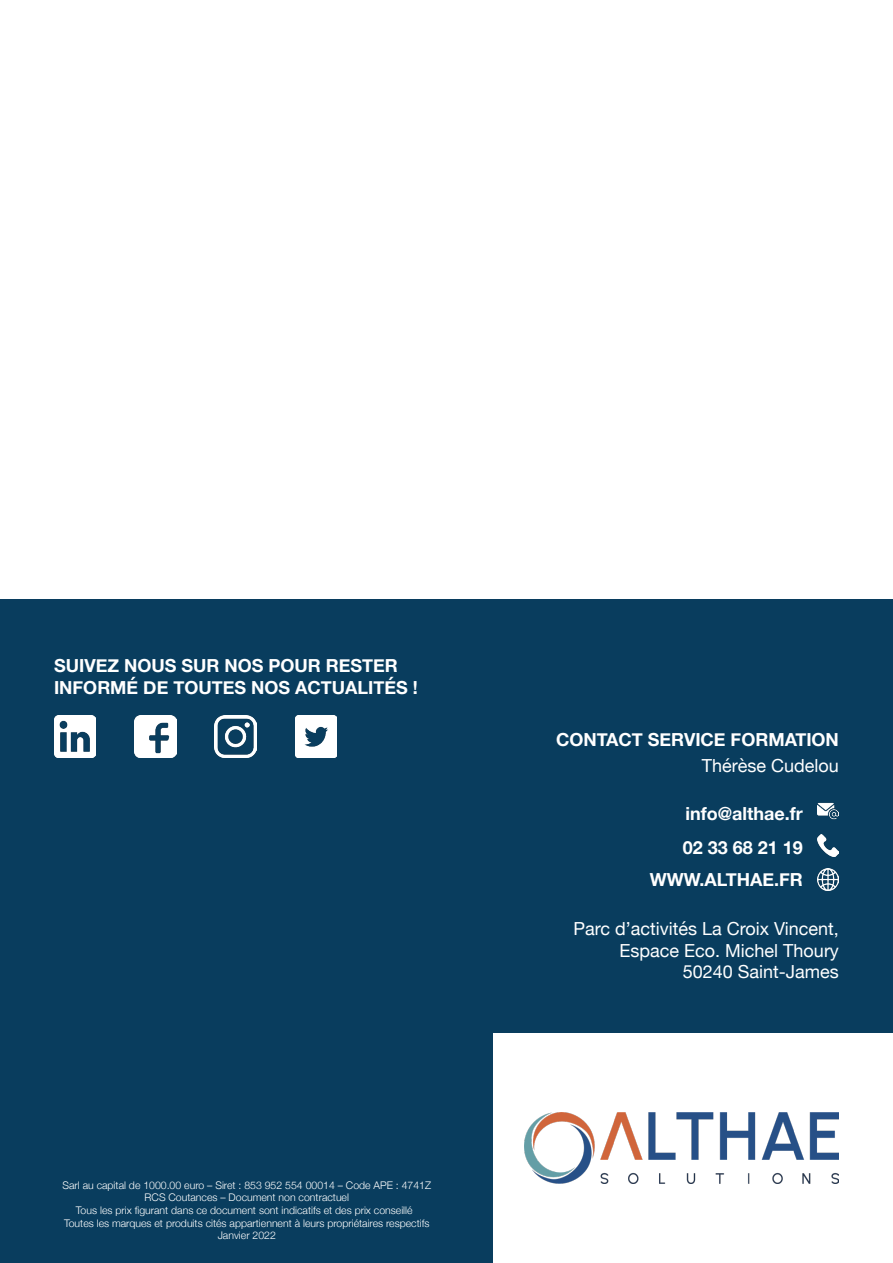
<style>
.page{position:relative;width:893px;height:1263px;background:#fff}
.page>*{position:absolute;margin:0;border:0;box-sizing:border-box;transform-origin:0 0}
.t1{font:700 18px "Helvetica Neue";color:#fff}
.t2{font:18px "Helvetica Neue";color:#fff}
.t3{font:300 10.5px "Helvetica Neue";color:#fff}
</style>
<div class="page">
<div style="left:0;top:600px;width:893px;height:663px;background:#093d5e"></div>
<div style="left:493px;top:1033px;width:400px;height:230px;background:#fff"></div>
<img style="left:134px;top:715px;width:42px;height:42px">
<img style="left:215px;top:715px;width:42px;height:42px">
<img style="left:54px;top:715px;width:42px;height:42px">
<img style="left:295px;top:715px;width:42px;height:42px">
<img style="left:817px;top:802px;width:22px;height:18px">
<img style="left:817px;top:868px;width:22px;height:22px">
<img style="left:817px;top:834px;width:22px;height:22px">
<img style="left:524px;top:1113px;width:315px;height:71px">
<p class="t1" style="left:54px;top:652px;width:345px">SUIVEZ NOUS SUR NOS POUR RESTER</p>
<p class="t1" style="left:54px;top:673px;width:365px">INFORMÉ DE TOUTES NOS ACTUALITÉS !</p>
<p class="t3" style="left:62px;top:1177px;width:370px">Sarl au capital de 1000.00 euro – Siret : 853 952 554 00014 – Code APE : 4741Z</p>
<p class="t3" style="left:145px;top:1189px;width:206px">RCS Coutances – Document non contractuel</p>
<p class="t3" style="left:76px;top:1202px;width:338px">Tous les prix figurant dans ce document sont indicatifs et des prix conseillé</p>
<p class="t3" style="left:64px;top:1214px;width:367px">Toutes les marques et produits cités appartiennent à leurs propriétaires respectifs</p>
<p class="t3" style="left:218px;top:1227px;width:60px">Janvier 2022</p>
<p class="t1" style="left:556px;top:726px;width:284px">CONTACT SERVICE FORMATION</p>
<p class="t2" style="left:702px;top:753px;width:139px">Thérèse Cudelou</p>
<p class="t1" style="left:685px;top:799px;width:119px">info@althae.fr</p>
<p class="t1" style="left:683px;top:833px;width:122px">02 33 68 21 19</p>
<p class="t1" style="left:650px;top:865px;width:154px">WWW.ALTHAE.FR</p>
<p class="t2" style="left:574px;top:915px;width:267px">Parc d’activités La Croix Vincent,</p>
<p class="t2" style="left:620px;top:937px;width:221px">Espace Eco. Michel Thoury</p>
<p class="t2" style="left:683px;top:959px;width:158px">50240 Saint-James</p>
</div>
